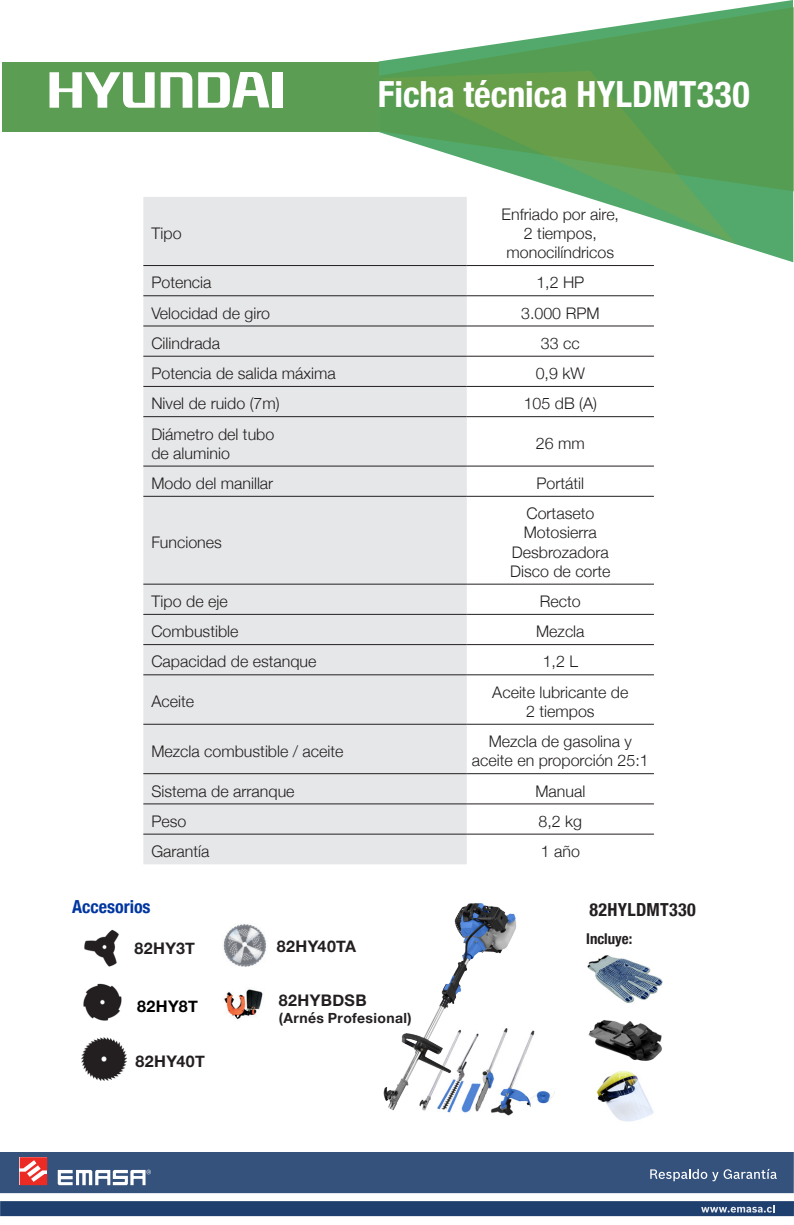
<style>
.page{position:relative;width:794px;height:1225px;background:#fff}
.page>*{position:absolute;margin:0;border:0;box-sizing:border-box;transform-origin:0 0}
.TITULO_GRANDE{font:700 condensed 36px "Helvetica Neue";color:#fff}
.CODIGO_PRODUCTOS{font:700 condensed 18px "Helvetica Neue";letter-spacing:.02em;color:#231f20}
.SUBTITULOS{font:700 condensed 18px "Helvetica Neue";color:#0036a0}
.t1{font:300 16px/19.2px "Helvetica Neue";color:#231f20;text-align:center}
.CODIGOS_ACC{font:700 16px "Helvetica Neue";letter-spacing:.025em;color:#231f20}
.CODIGOS_CHICOS{font:700 16px "Helvetica Neue";letter-spacing:.025em;color:#231f20}
.CODIGOS_ACC-2{font:700 16px "Helvetica Neue";letter-spacing:.025em;color:#000001}
.t2{font:700 condensed 15px "Helvetica Neue";color:#231f20}
.CODIGOS_ACC-3{font:700 14px "Helvetica Neue";letter-spacing:.025em;color:#231f20}
</style>
<div class="page">
<svg style="left:378px;top:0;width:415px;height:262px"></svg>
<svg style="left:379px;top:7px;width:415px;height:184px;fill:#549d52"></svg>
<svg style="left:380px;top:71px;width:356px;height:173px"></svg>
<div style="left:2px;top:62px;width:376px;height:69px;background:#5b9d52"></div>
<svg style="left:49px;top:72px;width:106px;height:36px"></svg>
<svg style="left:161px;top:72px;width:31px;height:36px"></svg>
<div style="left:272px;top:72px;width:10px;height:35px;background:#fff"></div>
<svg style="left:198px;top:72px;width:71px;height:36px"></svg>
<div style="left:0;top:1152px;width:794px;height:41px;background:#35527c"></div>
<div style="left:0;top:1201px;width:794px;height:15px;background:#1f3f6e"></div>
<svg style="left:20px;top:1157px;width:27px;height:28px"></svg>
<svg style="left:58px;top:1169px;width:93px;height:16px"></svg>
<svg style="left:650px;top:1169px;width:126px;height:12px"></svg>
<svg style="left:701px;top:1205px;width:73px;height:7px"></svg>
<div style="left:143px;top:197px;width:324px;height:667px;background:#e6e7e9"></div>
<hr style="left:467px;top:265px;width:187px;height:1px;background:#231f20">
<hr style="left:467px;top:295px;width:187px;height:1px;background:#231f20">
<hr style="left:143px;top:325px;width:324px;height:1px;background:#231f20">
<hr style="left:467px;top:325px;width:187px;height:1px;background:#231f20">
<hr style="left:143px;top:356px;width:324px;height:1px;background:#231f20">
<hr style="left:467px;top:356px;width:187px;height:1px;background:#231f20">
<hr style="left:143px;top:386px;width:324px;height:1px;background:#231f20">
<hr style="left:467px;top:386px;width:187px;height:1px;background:#231f20">
<hr style="left:143px;top:466px;width:324px;height:1px;background:#231f20">
<hr style="left:467px;top:466px;width:187px;height:1px;background:#231f20">
<hr style="left:143px;top:496px;width:324px;height:1px;background:#231f20">
<hr style="left:467px;top:496px;width:187px;height:1px;background:#231f20">
<hr style="left:143px;top:584px;width:324px;height:1px;background:#231f20">
<hr style="left:467px;top:584px;width:187px;height:1px;background:#231f20">
<hr style="left:143px;top:724px;width:324px;height:1px;background:#231f20">
<hr style="left:467px;top:724px;width:187px;height:1px;background:#231f20">
<hr style="left:143px;top:773px;width:324px;height:1px;background:#231f20">
<hr style="left:467px;top:773px;width:187px;height:1px;background:#231f20">
<hr style="left:143px;top:803px;width:324px;height:1px;background:#231f20">
<hr style="left:467px;top:803px;width:187px;height:1px;background:#231f20">
<hr style="left:143px;top:833px;width:324px;height:1px;background:#231f20">
<hr style="left:467px;top:833px;width:187px;height:1px;background:#231f20">
<hr style="left:143px;top:265px;width:324px;height:1px;background:#231f20">
<hr style="left:143px;top:295px;width:324px;height:1px;background:#231f20">
<hr style="left:143px;top:416px;width:324px;height:1px;background:#231f20">
<hr style="left:467px;top:416px;width:187px;height:1px;background:#231f20">
<hr style="left:143px;top:614px;width:324px;height:1px;background:#231f20">
<hr style="left:467px;top:614px;width:187px;height:1px;background:#231f20">
<hr style="left:143px;top:644px;width:324px;height:1px;background:#231f20">
<hr style="left:467px;top:644px;width:187px;height:1px;background:#231f20">
<hr style="left:143px;top:674px;width:324px;height:1px;background:#231f20">
<hr style="left:467px;top:674px;width:187px;height:1px;background:#231f20">
<img style="left:506px;top:1030px;width:48px;height:86px">
<img style="left:383px;top:903px;width:141px;height:211px">
<img style="left:588px;top:1020px;width:74px;height:41px">
<img style="left:587px;top:955px;width:76px;height:48px">
<img style="left:597px;top:1071px;width:57px;height:51px">
<img style="left:84px;top:929px;width:35px;height:38px">
<img style="left:83px;top:983px;width:39px;height:38px">
<img style="left:81px;top:1037px;width:45px;height:43px">
<img style="left:223px;top:924px;width:43px;height:42px">
<img style="left:224px;top:989px;width:39px;height:31px">
<p class="t1" style="left:151px;top:222px;width:32px">Tipo</p>
<p class="TITULO_GRANDE" style="left:378px;top:64px;width:373px">Ficha técnica HYLDMT330</p>
<p class="t1" style="left:501px;top:203px;width:119px">Enfriado por aire,<br>2 tiempos,</p>
<p class="t1" style="left:506px;top:242px;width:109px">monocilíndricos</p>
<p class="t1" style="left:151px;top:272px;width:62px">Potencia</p>
<p class="t1" style="left:536px;top:272px;width:50px">1,2 HP</p>
<p class="t1" style="left:151px;top:302px;width:120px">Velocidad de giro</p>
<p class="t1" style="left:521px;top:302px;width:80px">3.000 RPM</p>
<p class="t1" style="left:151px;top:332px;width:70px">Cilindrada</p>
<p class="t1" style="left:541px;top:332px;width:40px">33 cc</p>
<p class="t1" style="left:151px;top:362px;width:186px">Potencia de salida máxima</p>
<p class="t1" style="left:536px;top:362px;width:51px">0,9 kW</p>
<p class="t1" style="left:151px;top:393px;width:130px">Nivel de ruido (7m)</p>
<p class="t1" style="left:524px;top:393px;width:75px">105 dB (A)</p>
<p class="t1" style="left:151px;top:423px;width:124px">Diámetro del tubo</p>
<p class="t1" style="left:151px;top:442px;width:80px">de aluminio</p>
<p class="t1" style="left:536px;top:432px;width:50px">26 mm</p>
<p class="t1" style="left:151px;top:472px;width:123px">Modo del manillar</p>
<p class="t1" style="left:536px;top:472px;width:49px">Portátil</p>
<p class="t1" style="left:151px;top:531px;width:72px">Funciones</p>
<p class="t1" style="left:526px;top:503px;width:69px">Cortaseto</p>
<p class="t1" style="left:524px;top:522px;width:75px">Motosierra</p>
<p class="t1" style="left:512px;top:541px;width:98px">Desbrozadora</p>
<p class="t1" style="left:510px;top:560px;width:102px">Disco de corte</p>
<p class="t1" style="left:151px;top:590px;width:78px">Tipo de eje</p>
<p class="t1" style="left:540px;top:590px;width:42px">Recto</p>
<p class="t1" style="left:151px;top:621px;width:89px">Combustible</p>
<p class="t1" style="left:536px;top:621px;width:50px">Mezcla</p>
<p class="t1" style="left:151px;top:651px;width:167px">Capacidad de estanque</p>
<p class="t1" style="left:543px;top:651px;width:37px">1,2 L</p>
<p class="t1" style="left:151px;top:691px;width:44px">Aceite</p>
<p class="t1" style="left:492px;top:681px;width:138px">Aceite lubricante de</p>
<p class="t1" style="left:526px;top:700px;width:70px">2 tiempos</p>
<p class="t1" style="left:151px;top:740px;width:194px">Mezcla combustible / aceite</p>
<p class="t1" style="left:472px;top:730px;width:178px">Mezcla de gasolina y aceite en proporción 25:1</p>
<p class="t1" style="left:151px;top:780px;width:145px">Sistema de arranque</p>
<p class="t1" style="left:535px;top:780px;width:51px">Manual</p>
<p class="t1" style="left:151px;top:810px;width:36px">Peso</p>
<p class="t1" style="left:538px;top:810px;width:45px">8,2 kg</p>
<p class="t1" style="left:151px;top:840px;width:60px">Garantía</p>
<p class="t1" style="left:541px;top:840px;width:41px">1 año</p>
<p class="SUBTITULOS" style="left:72px;top:892px;width:80px">Accesorios</p>
<p class="CODIGOS_CHICOS" style="left:134px;top:936px;width:62px">82HY3T</p>
<p class="CODIGOS_ACC-2" style="left:137px;top:994px;width:62px">82HY8T</p>
<p class="CODIGOS_ACC" style="left:136px;top:1049px;width:71px">82HY40T</p>
<p class="CODIGOS_ACC" style="left:277px;top:934px;width:81px">82HY40TA</p>
<p class="CODIGOS_ACC" style="left:279px;top:988px;width:89px">82HYBDSB</p>
<p class="CODIGOS_ACC-3" style="left:279px;top:1006px;width:134px">(Arnés Profesional)</p>
<p class="CODIGO_PRODUCTOS" style="left:589px;top:895px;width:108px">82HYLDMT330</p>
<p class="t2" style="left:586px;top:926px;width:48px">Incluye:</p>
</div>
